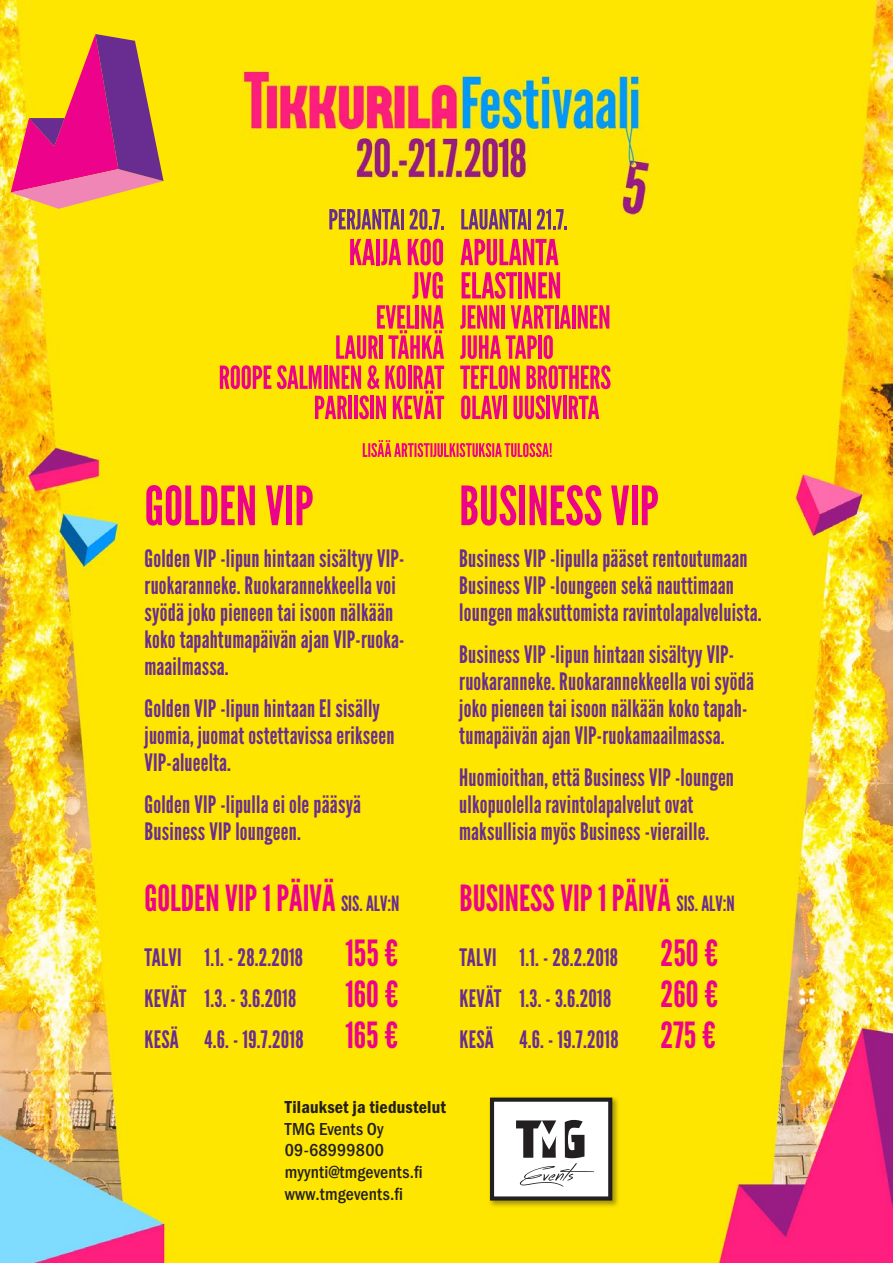
<style>
.page{position:relative;width:893px;height:1263px;background:#fff}
.page>*{position:absolute;margin:0;border:0;box-sizing:border-box;transform-origin:0 0}
.t1{font:54px "League Gothic";color:#ed028a}
.t2{font:36px "League Gothic";color:#ed028a}
.t3{font:24px/27px "League Gothic";letter-spacing:.01em;color:#692c91}
.t4{font:500 18px "Franklin Gothic URW Con";letter-spacing:.01em;color:#231f20}
.t5{font:18px "Franklin Gothic URW Con Dem";letter-spacing:.01em;color:#231f20}
.s1{font-size:21px;color:#692c91}
.s2{font-size:36px;color:#ed028a}
</style>
<div class="page">
<img style="left:0;top:0;width:893px;height:1263px">
<svg style="left:11px;top:34px;width:153px;height:175px;background:#d5745c"></svg>
<div style="left:488px;top:1095px;width:131px;height:113px;background:#231f20;opacity:.4"></div>
<svg style="left:490px;top:1097px;width:122px;height:103px"></svg>
<svg style="left:363px;top:440px;width:189px;height:17px;background:#f6843a"></svg>
<svg style="left:329px;top:209px;width:71px;height:21px"></svg>
<hr style="left:401px;top:209px;width:3px;height:20px;background:#692c91">
<svg style="left:410px;top:209px;width:33px;height:21px"></svg>
<svg style="left:350px;top:239px;width:25px;height:26px"></svg>
<hr style="left:376px;top:239px;width:4px;height:26px;background:#ed028a">
<svg style="left:381px;top:239px;width:20px;height:27px"></svg>
<svg style="left:408px;top:239px;width:35px;height:26px"></svg>
<svg style="left:412px;top:272px;width:31px;height:27px"></svg>
<svg style="left:336px;top:305px;width:108px;height:54px;background:#f78a37"></svg>
<svg style="left:220px;top:365px;width:51px;height:24px"></svg>
<svg style="left:277px;top:365px;width:167px;height:54px;background:#f6823b"></svg>
<svg style="left:461px;top:209px;width:66px;height:21px"></svg>
<hr style="left:528px;top:209px;width:3px;height:20px;background:#692c91">
<svg style="left:537px;top:209px;width:30px;height:20px"></svg>
<svg style="left:460px;top:239px;width:98px;height:26px;background:#f4674c"></svg>
<svg style="left:462px;top:272px;width:55px;height:27px"></svg>
<hr style="left:518px;top:272px;width:4px;height:26px;background:#ed028a">
<svg style="left:524px;top:272px;width:36px;height:26px"></svg>
<svg style="left:460px;top:305px;width:39px;height:24px"></svg>
<hr style="left:501px;top:305px;width:4px;height:24px;background:#ed028a">
<svg style="left:511px;top:305px;width:43px;height:24px"></svg>
<hr style="left:555px;top:305px;width:3px;height:24px;background:#ed028a">
<svg style="left:560px;top:305px;width:11px;height:24px"></svg>
<hr style="left:572px;top:305px;width:3px;height:24px;background:#ed028a">
<svg style="left:578px;top:305px;width:31px;height:24px"></svg>
<svg style="left:460px;top:335px;width:77px;height:24px;background:#f57046"></svg>
<hr style="left:538px;top:335px;width:4px;height:24px;background:#ed028a">
<svg style="left:544px;top:335px;width:9px;height:24px"></svg>
<svg style="left:460px;top:365px;width:60px;height:24px"></svg>
<svg style="left:526px;top:365px;width:84px;height:24px;background:#f35f51"></svg>
<svg style="left:461px;top:395px;width:41px;height:24px"></svg>
<hr style="left:503px;top:396px;width:4px;height:23px;background:#ed028a">
<svg style="left:513px;top:395px;width:32px;height:24px"></svg>
<hr style="left:547px;top:396px;width:3px;height:23px;background:#ed028a">
<svg style="left:551px;top:396px;width:11px;height:23px"></svg>
<hr style="left:563px;top:396px;width:4px;height:23px;background:#ed028a">
<svg style="left:569px;top:396px;width:30px;height:23px"></svg>
<p class="t1" style="left:145px;top:474px;width:170px">GOLDEN VIP</p>
<p class="t3" style="left:145px;top:545px;width:261px">Golden VIP -lipun hintaan sisältyy VIP&shy;ruokaranneke. Ruokarannekkeella voi syödä joko pieneen tai isoon nälkään koko tapahtumapäivän ajan VIP-ruoka&shy;maailmassa.</p>
<p class="t3" style="left:145px;top:695px;width:251px">Golden VIP -lipun hintaan EI sisälly juomia, juomat ostettavissa erikseen<br>VIP-alueelta.</p>
<p class="t3" style="left:145px;top:791px;width:218px">Golden VIP -lipulla ei ole pääsyä<br>Business VIP loungeen.</p>
<p class="t2" style="left:145px;top:877px;width:256px">GOLDEN VIP 1 PÄIVÄ <span class="s1">SIS. ALV:N</span></p>
<p class="t3" style="left:145px;top:938px;width:255px;line-height:40.5px">TALVI 1.1. - 28.2.2018 <span class="s2">155 €<br></span>KEVÄT 1.3. - 3.6.2018</p>
<p class="t2" style="left:346px;top:973px;width:55px">160 €</p>
<p class="t3" style="left:145px;top:1025px;width:255px">KESÄ 4.6. - 19.7.2018 <span class="s2">165 €</span></p>
<p class="t1" style="left:459px;top:474px;width:201px">BUSINESS VIP</p>
<p class="t3" style="left:459px;top:545px;width:304px">Business VIP -lipulla pääset rentoutumaan<br>Business VIP -loungeen sekä nauttimaan loungen maksuttomista ravintolapalveluista.</p>
<p class="t3" style="left:459px;top:641px;width:296px">Business VIP -lipun hintaan sisältyy VIP&shy;ruokaranneke. Ruokarannekkeella voi syödä joko pieneen tai isoon nälkään koko tapah&shy;tumapäivän ajan VIP-ruokamaailmassa.</p>
<p class="t3" style="left:459px;top:764px;width:276px">Huomioithan, että Business VIP -loungen ulkopuolella ravintolapalvelut ovat maksullisia myös Business -vieraille.</p>
<p class="t2" style="left:460px;top:877px;width:277px">BUSINESS VIP 1 PÄIVÄ <span class="s1">SIS. ALV:N</span></p>
<p class="t3" style="left:460px;top:938px;width:260px;line-height:40.5px">TALVI 1.1. - 28.2.2018 <span class="s2">250 €<br></span>KEVÄT 1.3. - 3.6.2018</p>
<p class="t2" style="left:661px;top:973px;width:59px">260 €</p>
<p class="t3" style="left:460px;top:1025px;width:258px">KESÄ 4.6. - 19.7.2018 <span class="s2">275 €</span></p>
<p class="t5" style="left:285px;top:1095px;width:163px">Tilaukset ja tiedustelut</p>
<p class="t4" style="left:285px;top:1117px;width:100px">TMG Events Oy</p>
<p class="t4" style="left:285px;top:1138px;width:101px">09-68999800</p>
<p class="t4" style="left:285px;top:1160px;width:139px">myynti@tmgevents.fi</p>
<p class="t4" style="left:285px;top:1182px;width:120px">www.tmgevents.fi</p>
</div>
